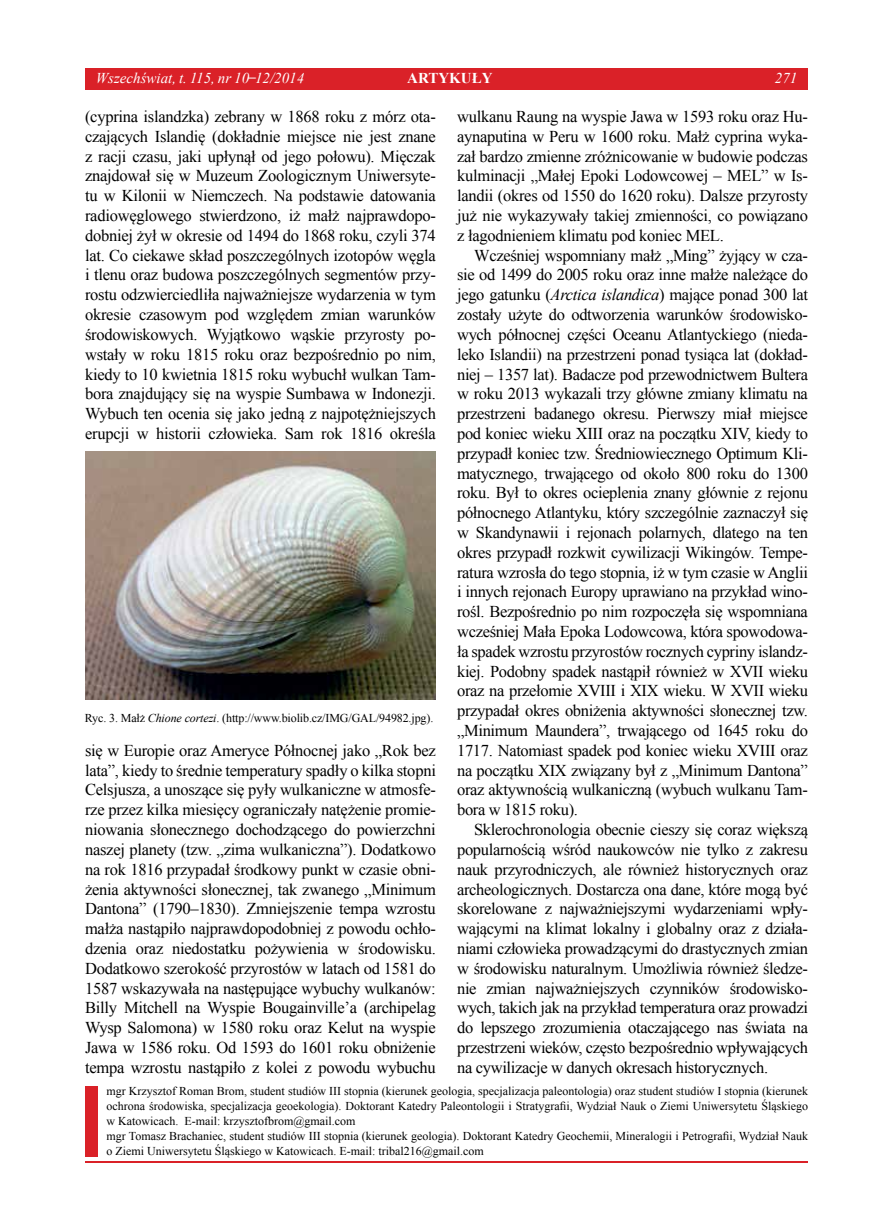
<style>
.page{position:relative;width:893px;height:1225px;background:#fff}
.page>*{position:absolute;margin:0;border:0;box-sizing:border-box;transform-origin:0 0}
.t1{font:16.5px/19.8px "Times New Roman";letter-spacing:-.015em;color:#000;text-align:justify}
.t2{font:italic 15px "Times New Roman";color:#fff}
.t3{font:700 15px "Times New Roman";color:#fff}
.t4{font:12px/15px "Times New Roman";color:#000}
.s1{font-style:normal}
.s2{font-style:italic}
</style>
<div class="page">
<hr style="left:85px;top:1161px;width:723px;height:1px;background:#da2128">
<img style="left:85px;top:452px;width:351px;height:247px">
<div style="left:85px;top:1086px;width:13px;height:70px;background:#da2128"></div>
<div style="left:85px;top:68px;width:723px;height:21px;background:#da2128"></div>
<p class="t2" style="left:96px;top:68px;width:210px">Wszechświat, t. 115, nr 10 <span class="s1">̶</span>12/2014</p>
<p class="t3" style="left:407px;top:68px;width:87px">ARTYKUŁY</p>
<p class="t2" style="left:775px;top:68px;width:24px">271</p>
<p class="t1" style="left:85px;top:106px;width:352px">(cyprina islandzka) zebrany w 1868 roku z mórz ota&shy;czających Islandię (dokładnie miejsce nie jest znane z racji czasu, jaki upłynął od jego połowu). Mięczak znajdował się w Muzeum Zoologicznym Uniwersyte&shy;tu w Kilonii w Niemczech. Na podstawie datowania radiowęglowego stwierdzono, iż małż najprawdopo&shy;dobniej żył w okresie od 1494 do 1868 roku, czyli 374 lat. Co ciekawe skład poszczególnych izotopów węgla i tlenu oraz budowa poszczególnych segmentów przy&shy;rostu odzwierciedliła najważniejsze wydarzenia w tym okresie czasowym pod względem zmian warunków środowiskowych. Wyjątkowo wąskie przyrosty po&shy;wstały w roku 1815 roku oraz bezpośrednio po nim, kiedy to 10 kwietnia 1815 roku wybuchł wulkan Tam&shy;bora znajdujący się na wyspie Sumbawa w Indonezji.<br>Wybuch ten ocenia się jako jedną z najpotężniejszych erupcji w historii człowieka. Sam rok 1816 określa</p>
<p class="t4" style="left:85px;top:710px;width:350px">Ryc. 3. Małż <span class="s2">Chione cortezi</span>. (http://www.biolib.cz/IMG/GAL/94982.jpg).</p>
<p class="t1" style="left:85px;top:740px;width:352px">się w Europie oraz Ameryce Północnej jako „Rok bez lata”, kiedy to średnie temperatury spadły o kilka stopni Celsjusza, a unoszące się pyły wulkaniczne w atmosfe&shy;rze przez kilka miesięcy ograniczały natężenie promie&shy;niowania słonecznego dochodzącego do powierzchni naszej planety (tzw. „zima wulkaniczna”). Dodatkowo na rok 1816 przypadał środkowy punkt w czasie obni&shy;żenia aktywności słonecznej, tak zwanego „Minimum Dantona” (1790–1830). Zmniejszenie tempa wzrostu małża nastąpiło najprawdopodobniej z powodu ochło&shy;dzenia oraz niedostatku pożywienia w środowisku.<br>Dodatkowo szerokość przyrostów w latach od 1581 do 1587 wskazywała na następujące wybuchy wulkanów:<br>Billy Mitchell na Wyspie Bougainville’a (archipelag Wysp Salomona) w 1580 roku oraz Kelut na wyspie Jawa w 1586 roku. Od 1593 do 1601 roku obniżenie tempa wzrostu nastąpiło z kolei z powodu wybuchu</p>
<p class="t1" style="left:457px;top:106px;width:352px">wulkanu Raung na wyspie Jawa w 1593 roku oraz Hu&shy;aynaputina w Peru w 1600 roku. Małż cyprina wyka&shy;zał bardzo zmienne zróżnicowanie w budowie podczas kulminacji „Małej Epoki Lodowcowej – MEL” w Is&shy;landii (okres od 1550 do 1620 roku). Dalsze przyrosty już nie wykazywały takiej zmienności, co powiązano z łagodnieniem klimatu pod koniec MEL.</p>
<p class="t1" style="left:457px;top:245px;width:352px;text-indent:17px">Wcześniej wspomniany małż „Ming” żyjący w cza&shy;sie od 1499 do 2005 roku oraz inne małże należące do jego gatunku (<span class="s2">Arctica islandica</span>) mające ponad 300 lat zostały użyte do odtworzenia warunków środowisko&shy;wych północnej części Oceanu Atlantyckiego (nieda&shy;leko Islandii) na przestrzeni ponad tysiąca lat (dokład&shy;niej – 1357 lat). Badacze pod przewodnictwem Bultera w roku 2013 wykazali trzy główne zmiany klimatu na przestrzeni badanego okresu. Pierwszy miał miejsce pod koniec wieku XIII oraz na początku XIV, kiedy to przypadł koniec tzw. Średniowiecznego Optimum Kli&shy;matycznego, trwającego od około 800 roku do 1300 roku. Był to okres ocieplenia znany głównie z rejonu północnego Atlantyku, który szczególnie zaznaczył się w Skandynawii i rejonach polarnych, dlatego na ten okres przypadł rozkwit cywilizacji Wikingów. Tempe&shy;ratura wzrosła do tego stopnia, iż w tym czasie w Anglii i innych rejonach Europy uprawiano na przykład wino&shy;rośl. Bezpośrednio po nim rozpoczęła się wspomniana wcześniej Mała Epoka Lodowcowa, która spowodowa&shy;ła spadek wzrostu przyrostów rocznych cypriny islandz&shy;kiej. Podobny spadek nastąpił również w XVII wieku oraz na przełomie XVIII i XIX wieku. W XVII wieku przypadał okres obniżenia aktywności słonecznej tzw. „Minimum Maundera”, trwającego od 1645 roku do 1717. Natomiast spadek pod koniec wieku XVIII oraz na początku XIX związany był z „Minimum Dantona” oraz aktywnością wulkaniczną (wybuch wulkanu Tam&shy;bora w 1815 roku).</p>
<p class="t1" style="left:457px;top:819px;width:352px;text-indent:17px">Sklerochronologia obecnie cieszy się coraz większą popularnością wśród naukowców nie tylko z zakresu nauk przyrodniczych, ale również historycznych oraz archeologicznych. Dostarcza ona dane, które mogą być skorelowane z najważniejszymi wydarzeniami wpły&shy;wającymi na klimat lokalny i globalny oraz z działa&shy;niami człowieka prowadzącymi do drastycznych zmian w środowisku naturalnym. Umożliwia również śledze&shy;nie zmian najważniejszych czynników środowisko&shy;wych, takich jak na przykład temperatura oraz prowadzi do lepszego zrozumienia otaczającego nas świata na przestrzeni wieków, często bezpośrednio wpływających na cywilizacje w danych okresach historycznych.</p>
<p class="t4" style="left:106px;top:1082px;width:703px">mgr Krzysztof Roman Brom, student studiów III stopnia (kierunek geologia, specjalizacja paleontologia) oraz student studiów I stopnia (kierunek ochrona środowiska, specjalizacja geoekologia). Doktorant Katedry Paleontologii i Stratygrafii, Wydział Nauk o Ziemi Uniwersytetu Śląskiego w Katowicach. E-mail: krzysztofbrom@gmail.com<br>mgr Tomasz Brachaniec, student studiów III stopnia (kierunek geologia). Doktorant Katedry Geochemii, Mineralogii i Petrografii, Wydział Nauk o Ziemi Uniwersytetu Śląskiego w Katowicach. E-mail: tribal216@gmail.com</p>
</div>
